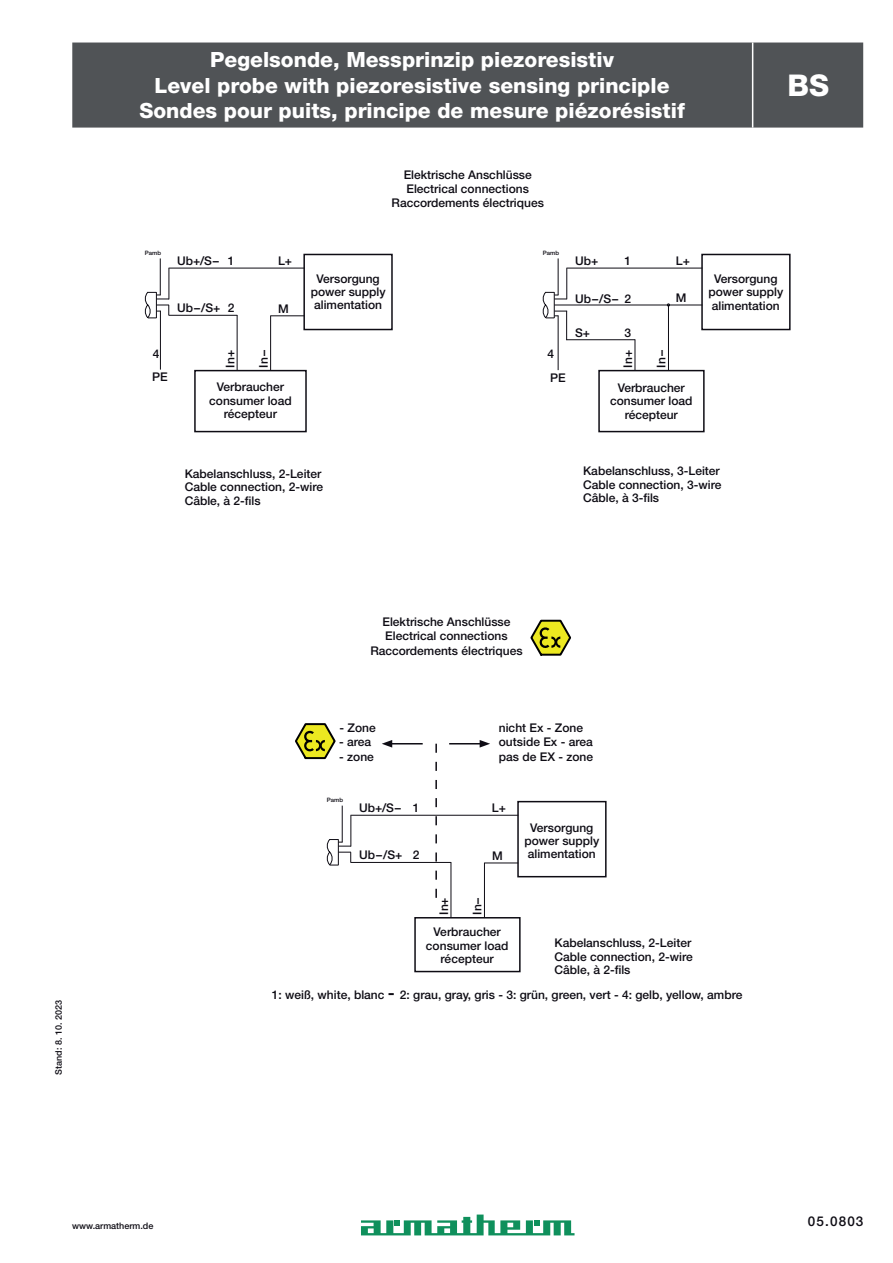
<style>
.page{position:relative;width:893px;height:1263px;background:#fff}
.page>*{position:absolute;margin:0;border:0;box-sizing:border-box;transform-origin:0 0}
.t1{font:800 30px "Helvetica Neue LT Std";color:#fff}
.t2{font:800 21px/25.2px "Helvetica Neue LT Std";color:#fff;text-align:center}
.t3{font:500 13.5px "Helvetica Neue LT Std";letter-spacing:.085em;color:#0e0c14}
.t4{font:500 12px/13.2px "Helvetica Neue LT Std";color:#0e0c14;text-align:center}
.t5{font:500 9px "Helvetica Neue LT Std";color:#0e0c14}
.t6{font:500 6px "Helvetica Neue LT Std";color:#0e0c14}
.s1{font-size:18px}
</style>
<div class="page">
<svg style="left:361px;top:1214px;width:213px;height:21px"></svg>
<div style="left:517px;top:801px;width:90px;height:76px;border:2px solid #0e0c14"></div>
<div style="left:414px;top:917px;width:107px;height:55px;border:2px solid #0e0c14"></div>
<div style="left:701px;top:254px;width:90px;height:76px;border:2px solid #0e0c14"></div>
<div style="left:598px;top:370px;width:107px;height:62px;border:2px solid #0e0c14"></div>
<hr style="left:566px;top:268px;width:136px;height:1px;background:#0e0c14">
<hr style="left:566px;top:339px;width:69px;height:1px;background:#0e0c14">
<hr style="left:635px;top:339px;width:1px;height:31px;background:#0e0c14">
<hr style="left:668px;top:305px;width:1px;height:66px;background:#0e0c14">
<hr style="left:566px;top:268px;width:1px;height:31px;background:#0e0c14">
<hr style="left:554px;top:305px;width:148px;height:1px;background:#0e0c14">
<hr style="left:558px;top:258px;width:1px;height:37px;background:#0e0c14">
<hr style="left:558px;top:315px;width:1px;height:55px;background:#0e0c14">
<svg style="left:542px;top:291px;width:25px;height:49px"></svg>
<div style="left:303px;top:254px;width:90px;height:76px;border:2px solid #0e0c14"></div>
<div style="left:194px;top:370px;width:113px;height:62px;border:2px solid #0e0c14"></div>
<hr style="left:169px;top:268px;width:135px;height:1px;background:#0e0c14">
<hr style="left:271px;top:315px;width:33px;height:1px;background:#0e0c14">
<hr style="left:168px;top:315px;width:69px;height:1px;background:#0e0c14">
<hr style="left:237px;top:315px;width:1px;height:55px;background:#0e0c14">
<hr style="left:270px;top:315px;width:1px;height:56px;background:#0e0c14">
<hr style="left:169px;top:268px;width:1px;height:31px;background:#0e0c14">
<hr style="left:160px;top:258px;width:1px;height:37px;background:#0e0c14">
<svg style="left:144px;top:291px;width:25px;height:28px"></svg>
<hr style="left:160px;top:311px;width:1px;height:59px;background:#0e0c14">
<hr style="left:350px;top:815px;width:168px;height:1px;background:#0e0c14">
<hr style="left:484px;top:862px;width:34px;height:1px;background:#0e0c14">
<hr style="left:350px;top:862px;width:101px;height:1px;background:#0e0c14">
<hr style="left:451px;top:862px;width:1px;height:56px;background:#0e0c14">
<hr style="left:484px;top:863px;width:1px;height:55px;background:#0e0c14">
<hr style="left:350px;top:815px;width:1px;height:31px;background:#0e0c14">
<hr style="left:342px;top:806px;width:1px;height:36px;background:#0e0c14">
<svg style="left:326px;top:838px;width:25px;height:28px"></svg>
<svg style="left:435px;top:744px;width:2px;height:154px"></svg>
<hr style="left:449px;top:743px;width:33px;height:1px;background:#0e0c14">
<svg style="left:480px;top:740px;width:10px;height:7px"></svg>
<hr style="left:390px;top:743px;width:33px;height:1px;background:#0e0c14">
<svg style="left:382px;top:740px;width:10px;height:7px"></svg>
<svg style="left:295px;top:723px;width:41px;height:36px"></svg>
<svg style="left:530px;top:619px;width:41px;height:37px"></svg>
<div style="left:72px;top:43px;width:791px;height:85px;background:#505356"></div>
<hr style="left:752px;top:43px;width:1px;height:85px;background:#fff">
<div style="left:32px;top:1144px;width:25px;height:25px;border:2px solid #0e0c14;border-radius:50%"></div>
<div style="left:32px;top:804px;width:25px;height:25px;border:2px solid #0e0c14;border-radius:50%"></div>
<div style="left:32px;top:463px;width:25px;height:26px;border:2px solid #0e0c14;border-radius:50%"></div>
<div style="left:32px;top:119px;width:25px;height:26px;border:2px solid #0e0c14;border-radius:50%"></div>
<p class="t5" style="left:53px;top:1075px;width:76px;rotate:-90deg">Stand: 8. 10. 2023</p>
<h2 class="t2" style="left:139px;top:47px;width:547px">Pegelsonde, Messprinzip piezoresistiv<br>Level probe with piezoresistive sensing principle<br>Sondes pour puits, principe de mesure piézorésistif</h2>
<h1 class="t1" style="left:787px;top:67px;width:43px">BS</h1>
<p class="t4" style="left:392px;top:167px;width:154px;line-height:14.4px">Elektrische Anschlüsse<br>Electrical connections<br>Raccordements électriques</p>
<p class="t6" style="left:145px;top:249px;width:18px">Pamb</p>
<p class="t4" style="left:177px;top:254px;width:44px">Ub+/S-</p>
<p class="t4" style="left:228px;top:254px;width:8px">1</p>
<p class="t4" style="left:177px;top:301px;width:45px">Ub-/S+</p>
<p class="t4" style="left:228px;top:301px;width:8px">2</p>
<p class="t4" style="left:278px;top:254px;width:16px">L+</p>
<p class="t4" style="left:278px;top:302px;width:12px">M</p>
<p class="t4" style="left:311px;top:272px;width:76px">Versorgung power supply alimentation</p>
<p class="t6" style="left:543px;top:249px;width:18px">Pamb</p>
<p class="t4" style="left:575px;top:254px;width:25px">Ub+</p>
<p class="t4" style="left:624px;top:254px;width:8px">1</p>
<p class="t4" style="left:575px;top:292px;width:57px">Ub-/S- 2</p>
<p class="t4" style="left:624px;top:326px;width:8px">3</p>
<p class="t4" style="left:575px;top:326px;width:16px">S+</p>
<p class="t4" style="left:676px;top:254px;width:16px">L+</p>
<p class="t4" style="left:676px;top:291px;width:12px">M</p>
<p class="t4" style="left:708px;top:272px;width:76px">Versorgung power supply alimentation</p>
<p class="t4" style="left:153px;top:347px;width:8px">4</p>
<p class="t4" style="left:223px;top:368px;width:19px;rotate:-90deg">In+</p>
<p class="t4" style="left:257px;top:368px;width:20px;rotate:-90deg">In-</p>
<p class="t4" style="left:548px;top:347px;width:8px">4</p>
<p class="t4" style="left:621px;top:368px;width:19px;rotate:-90deg">In+</p>
<p class="t4" style="left:654px;top:368px;width:20px;rotate:-90deg">In-</p>
<p class="t4" style="left:152px;top:370px;width:17px">PE</p>
<p class="t4" style="left:209px;top:380px;width:84px">Verbraucher consumer load récepteur</p>
<p class="t4" style="left:550px;top:371px;width:17px">PE</p>
<p class="t4" style="left:610px;top:381px;width:84px">Verbraucher consumer load récepteur</p>
<p class="t4" style="left:185px;top:467px;width:140px;text-align:left">Kabelanschluss, 2-Leiter<br>Cable connection, 2-wire<br>Câble, à 2-fils</p>
<p class="t4" style="left:583px;top:464px;width:140px;text-align:left">Kabelanschluss, 3-Leiter<br>Cable connection, 3-wire<br>Câble, à 3-fils</p>
<p class="t4" style="left:370px;top:614px;width:154px;line-height:14.4px">Elektrische Anschlüsse<br>Electrical connections<br>Raccordements électriques</p>
<p class="t4" style="left:340px;top:721px;width:38px">- Zone</p>
<p class="t4" style="left:339px;top:735px;width:34px">- area</p>
<p class="t4" style="left:339px;top:750px;width:36px">- zone</p>
<p class="t4" style="left:499px;top:720px;width:96px;line-height:14.4px;text-align:left">nicht Ex - Zone outside Ex - area pas de EX - zone</p>
<p class="t6" style="left:327px;top:797px;width:18px">Pamb</p>
<p class="t4" style="left:359px;top:801px;width:44px">Ub+/S-</p>
<p class="t4" style="left:359px;top:848px;width:45px">Ub-/S+</p>
<p class="t4" style="left:413px;top:801px;width:8px">1</p>
<p class="t4" style="left:413px;top:848px;width:8px">2</p>
<p class="t4" style="left:492px;top:801px;width:16px">L+</p>
<p class="t4" style="left:492px;top:849px;width:12px">M</p>
<p class="t4" style="left:437px;top:915px;width:19px;rotate:-90deg">In+</p>
<p class="t4" style="left:470px;top:915px;width:20px;rotate:-90deg">In-</p>
<p class="t4" style="left:426px;top:925px;width:84px">Verbraucher consumer load récepteur</p>
<p class="t4" style="left:524px;top:821px;width:76px">Versorgung power supply alimentation</p>
<p class="t4" style="left:554px;top:936px;width:140px;text-align:left">Kabelanschluss, 2-Leiter<br>Cable connection, 2-wire<br>Câble, à 2-fils</p>
<p class="t4" style="left:272px;top:988px;width:472px">1: weiß, white, blanc <span class="s1">-</span> 2: grau, gray, gris - 3: grün, green, vert - 4: gelb, yellow, ambre</p>
<p class="t5" style="left:72px;top:1220px;width:83px">www.armatherm.de</p>
<p class="t3" style="left:808px;top:1213px;width:57px">05.0803</p>
</div>
